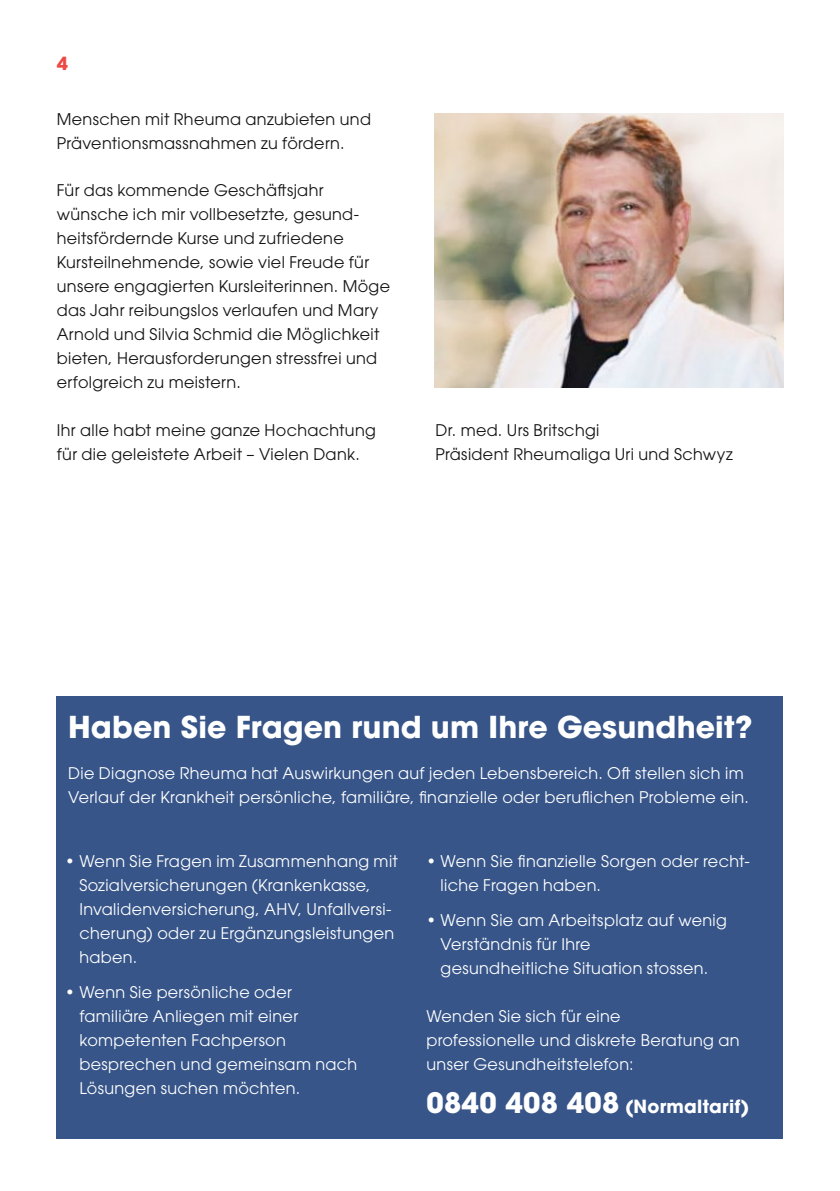
<style>
.page{position:relative;width:840px;height:1191px;background:#fff}
.page>*{position:absolute;margin:0;border:0;box-sizing:border-box;transform-origin:0 0}
.t1{font:700 30px "ITC Avant Garde Pro";letter-spacing:.005em;color:#fff}
.p_titel{font:700 18px "ITC Avant Garde Pro";letter-spacing:.015em;color:#fff}
.t2{font:700 18px "ITC Avant Garde Pro";color:#ec4a42}
.t3{font:16px/24px "ITC Avant Garde Pro";letter-spacing:.02em;color:#fff}
.t4{font:16px/24px "ITC Avant Garde Pro";letter-spacing:.02em;color:#131413}
.s1{font-size:28px}
</style>
<div class="page">
<img style="left:434px;top:113px;width:349px;height:275px">
<div style="left:57px;top:696px;width:725px;height:442px;background:#375589"></div>
<p class="t2" style="left:57px;top:51px;width:13px">4</p>
<p class="t4" style="left:57px;top:107px;width:315px">Menschen mit Rheuma anzubieten und<br>Präventionsmassnahmen zu fördern.</p>
<p class="t4" style="left:57px;top:178px;width:334px">Für das kommende Geschäftsjahr wünsche ich mir vollbesetzte, gesund&shy;heitsfördernde Kurse und zufriedene Kursteilnehmende, sowie viel Freude für unsere engagierten Kursleiterinnen. Möge das Jahr reibungslos verlaufen und Mary Arnold und Silvia Schmid die Möglichkeit bieten, Herausforderungen stressfrei und erfolgreich zu meistern.</p>
<p class="t4" style="left:57px;top:418px;width:320px">Ihr alle habt meine ganze Hochachtung für die geleistete Arbeit – Vielen Dank.</p>
<p class="t4" style="left:435px;top:418px;width:165px">Dr. med. Urs Britschgi</p>
<p class="t4" style="left:435px;top:442px;width:299px">Präsident Rheumaliga Uri und Schwyz</p>
<p class="t1" style="left:68px;top:706px;width:685px">Haben Sie Fragen rund um Ihre Gesundheit?</p>
<p class="t3" style="left:68px;top:761px;width:682px">Die Diagnose Rheuma hat Auswirkungen auf jeden Lebensbereich. Oft stellen sich im<br>Verlauf der Krankheit persönliche, familiäre, finanzielle oder beruflichen Probleme ein.</p>
<p class="t3" style="left:79px;top:848px;width:320px;text-indent:-14px">• Wenn Sie Fragen im Zusammenhang mit Sozialversicherungen (Krankenkasse, Invalidenversicherung, AHV, Unfallversi&shy;cherung) oder zu Ergänzungsleistungen haben.</p>
<p class="t3" style="left:79px;top:980px;width:279px;text-indent:-14px">• Wenn Sie persönliche oder familiäre Anliegen mit einer kompetenten Fachperson besprechen und gemeinsam nach<br>Lösungen suchen möchten.</p>
<p class="t3" style="left:440px;top:848px;width:310px;text-indent:-14px">• Wenn Sie finanzielle Sorgen oder recht&shy;liche Fragen haben.</p>
<p class="t3" style="left:440px;top:908px;width:288px;text-indent:-14px">• Wenn Sie am Arbeitsplatz auf wenig<br>Verständnis für Ihre<br>gesundheitliche Situation stossen.</p>
<p class="t3" style="left:426px;top:1004px;width:314px">Wenden Sie sich für eine<br>professionelle und diskrete Beratung an unser Gesundheitstelefon:</p>
<p class="p_titel" style="left:426px;top:1094px;width:324px"><span class="s1">0840 408 408</span> (Normaltarif)</p>
</div>
